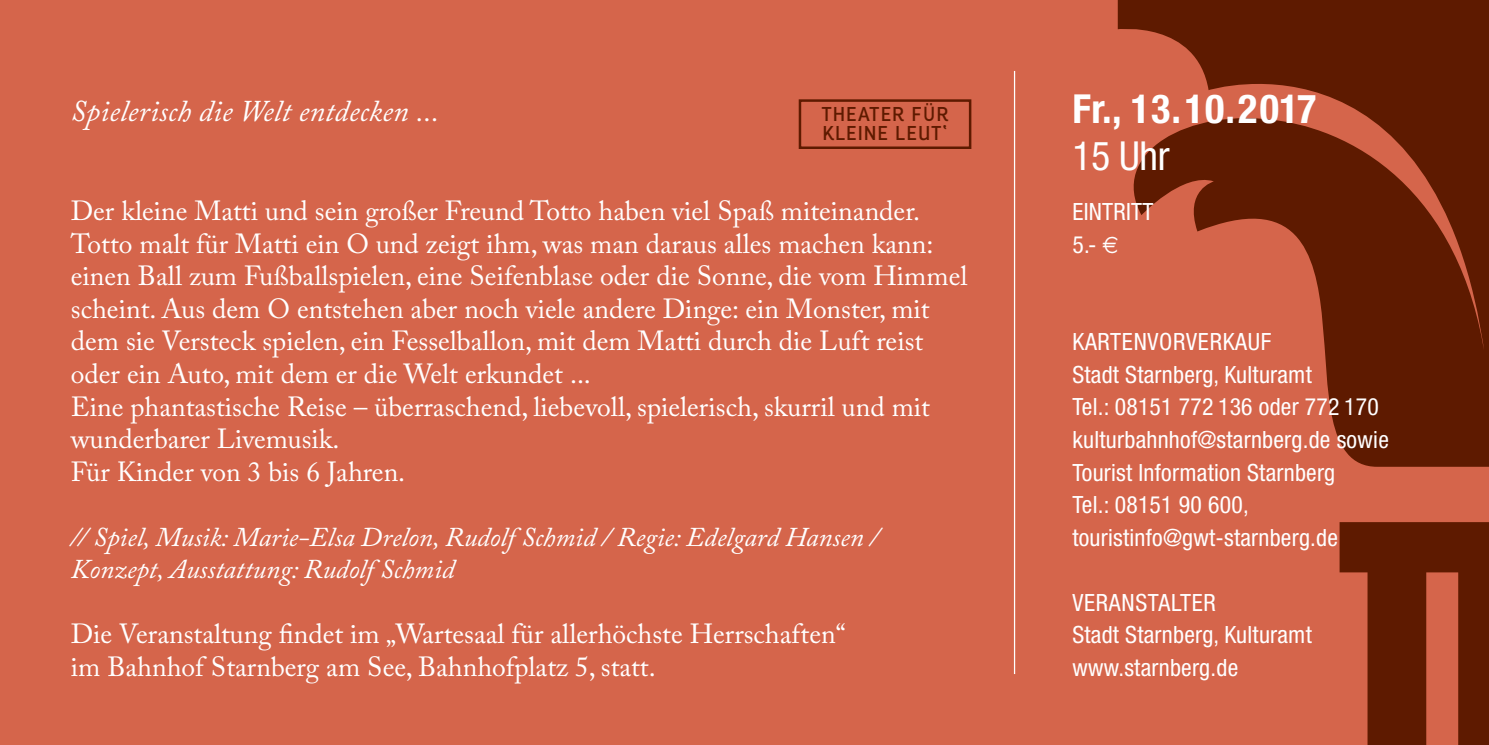
<style>
.page{position:relative;width:1489px;height:745px;background:#fff}
.page>*{position:absolute;margin:0;border:0;box-sizing:border-box;transform-origin:0 0}
.t1{font:700 condensed 40px "Helvetica Neue";letter-spacing:.02em;color:#fff}
.t2{font:condensed 40px "Helvetica Neue";color:#fff}
.t3{font:italic 30px "Adobe Caslon Pro";letter-spacing:.01em;color:#fff}
.t4{font:27.5px/32.5px "Adobe Caslon Pro";color:#fff}
.t5{font:italic 27px/32.5px "Adobe Caslon Pro";color:#fff}
.t6{font:condensed 23.75px/32.5px "Helvetica Neue";letter-spacing:.01em;color:#fff}
.t7{font:20px/18.8px "Darwin";letter-spacing:.08em;color:#5e1a00}
.s1{font-family:"DIN";font-weight:500}
.s2{font-family:"Euro Sans";font-stretch:normal}
</style>
<div class="page">
<div style="left:0;top:0;width:1488px;height:744px;background:#d5654b"></div>
<svg style="left:1339px;top:522px;width:149px;height:222px"></svg>
<svg style="left:1117px;top:0;width:371px;height:466px;fill:#5e1a00"></svg>
<hr style="left:1013px;top:71px;width:2px;height:602px;background:#fff">
<div style="left:798px;top:99px;width:173px;height:50px;border:2px solid #5e1a00"></div>
<p class="t3" style="left:71px;top:93px;width:370px">Spielerisch die Welt entdecken ...</p>
<p class="t7" style="left:821px;top:105px;width:128px">THEATER F<span class="s1">ü</span>R<br>KLEINE LEUT‘</p>
<p class="t4" style="left:71px;top:194px;width:898px">Der kleine Matti und sein großer Freund Totto haben viel Spaß miteinander.<br>Totto malt für Matti ein O und zeigt ihm, was man daraus alles machen kann: einen Ball zum Fußballspielen, eine Seifenblase oder die Sonne, die vom Himmel scheint. Aus dem O entstehen aber noch viele andere Dinge: ein Monster, mit dem sie Versteck spielen, ein Fesselballon, mit dem Matti durch die Luft reist oder ein Auto, mit dem er die Welt erkundet ...<br>Eine phantastische Reise – überraschend, liebevoll, spielerisch, skurril und mit wunderbarer Livemusik.<br>Für Kinder von 3 bis 6 Jahren.</p>
<p class="t5" style="left:71px;top:519px;width:809px">// Spiel, Musik: Marie-Elsa Drelon, Rudolf Schmid / Regie: Edelgard Hansen /<br>Konzept, Ausstattung: Rudolf Schmid</p>
<p class="t4" style="left:71px;top:617px;width:776px">Die Veranstaltung findet im „Wartesaal für allerhöchste Herrschaften“ im Bahnhof Starnberg am See, Bahnhofplatz 5, statt.</p>
<h1 class="t1" style="left:1072px;top:84px;width:245px">Fr., 13.10.2017</h1>
<h1 class="t2" style="left:1072px;top:133px;width:99px">15 Uhr</h1>
<p class="t6" style="left:1072px;top:195px;width:82px">Eintritt<br>5.- <span class="s2">E</span></p>
<p class="t6" style="left:1072px;top:325px;width:318px">Kartenvorverkauf<br>Stadt Starnberg, Kulturamt<br>Tel.: 08151 772 136 oder 772 170 kulturbahnhof@starnberg.de sowie<br>Tourist Information Starnberg<br>Tel.: 08151 90 600, touristinfo@gwt-starnberg.de</p>
<p class="t6" style="left:1072px;top:585px;width:241px">Ve ranstalter<br>Stadt Starnberg, Kulturamt www.starnberg.de</p>
</div>
